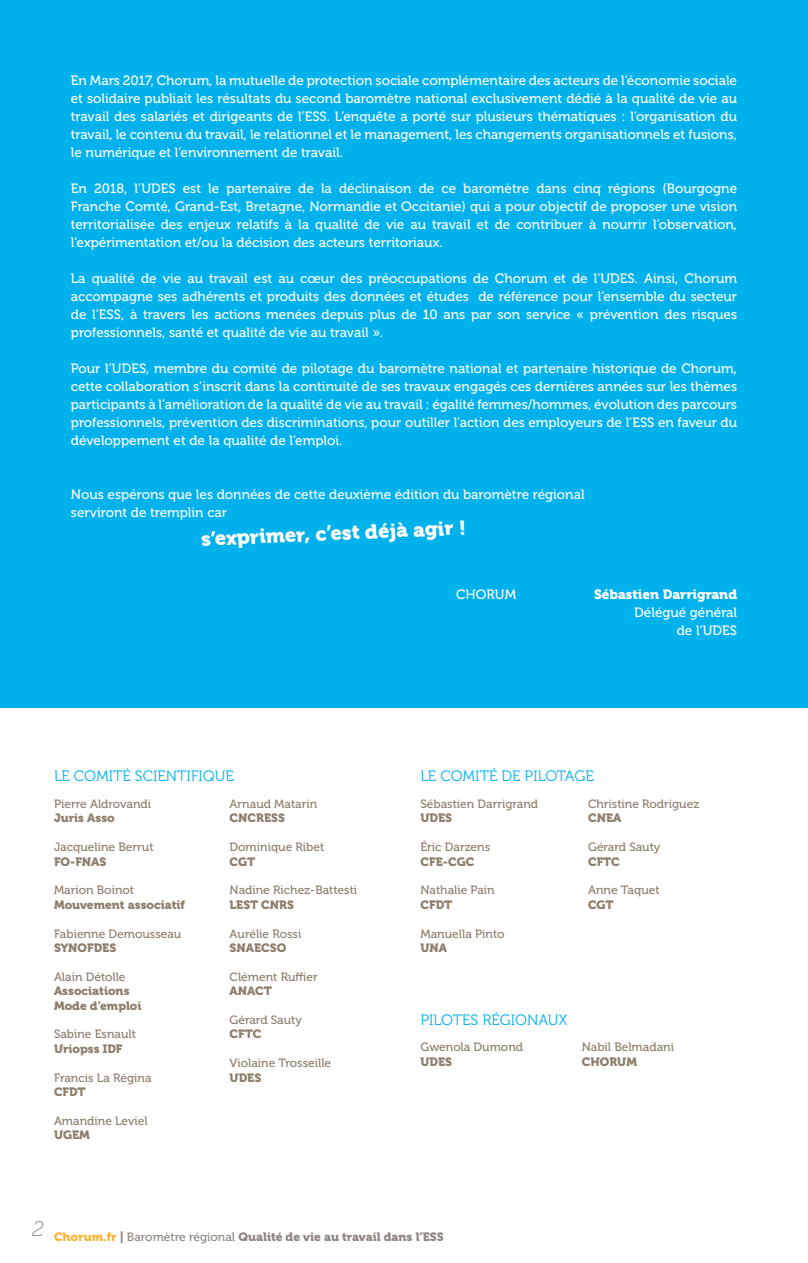
<style>
.page{position:relative;width:808px;height:1263px;background:#fff}
.page>*{position:absolute;margin:0;border:0;box-sizing:border-box;transform-origin:0 0}
.t1{font:italic 21px "Museo 100";color:#8e867e}
.t2{font:20.1px "Museo 900";color:#fff}
.t3{font:15px "Museo 300";color:#00b1ec}
.t4{font:13.5px/18px "Museo 500";color:#fff;text-align:justify}
.t5{font:13.5px "Museo 900";color:#fff}
.t6{font:12px "Museo 500";color:#8d7d6a}
.t7{font:12px "Museo 900";color:#8d7d6a}
.t8{font:12px "Museo 900";color:#8e867e}
.s1{color:#fbb131}
.s2{font-family:"Museo 500"}
</style>
<div class="page">
<div style="left:0;top:0;width:808px;height:708px;background:#00b1ec"></div>
<p class="t4" style="left:71px;top:71px;width:668px">En Mars 2017, Chorum, la mutuelle de protection sociale complémentaire des acteurs de l’économie sociale et solidaire publiait les résultats du second baromètre national exclusivement dédié à la qualité de vie au travail des salariés et dirigeants de l’ESS. L’enquête a porté sur plusieurs thématiques : l’organisation du travail, le contenu du travail, le relationnel et le management, les changements organisationnels et fusions, le numérique et l’environnement de travail.</p>
<p class="t4" style="left:71px;top:179px;width:668px">En 2018, l’UDES est le partenaire de la déclinaison de ce baromètre dans cinq régions (Bourgogne Franche Comté, Grand-Est, Bretagne, Normandie et Occitanie) qui a pour objectif de proposer une vision territorialisée des enjeux relatifs à la qualité de vie au travail et de contribuer à nourrir l’observation, l’expérimentation et/ou la décision des acteurs territoriaux.</p>
<p class="t4" style="left:71px;top:269px;width:668px">La qualité de vie au travail est au cœur des préoccupations de Chorum et de l’UDES. Ainsi, Chorum accompagne ses adhérents et produits des données et études de référence pour l’ensemble du secteur de l’ESS, à travers les actions menées depuis plus de 10 ans par son service « prévention des risques professionnels, santé et qualité de vie au travail ».</p>
<p class="t4" style="left:71px;top:359px;width:668px">Pour l’UDES, membre du comité de pilotage du baromètre national et partenaire historique de Chorum, cette collaboration s’inscrit dans la continuité de ses travaux engagés ces dernières années sur les thèmes participants à l’amélioration de la qualité de vie au travail : égalité femmes/hommes, évolution des parcours professionnels, prévention des discriminations, pour outiller l’action des employeurs de l’ESS en faveur du développement et de la qualité de l’emploi.</p>
<p class="t4" style="left:71px;top:485px;width:515px">Nous espérons que les données de cette deuxième édition du baromètre régional</p>
<p class="t4" style="left:71px;top:503px;width:158px">serviront de tremplin car</p>
<p class="t2" style="left:200px;top:529px;width:267px;rotate:-3deg">s’exprimer, c’est déjà agir !</p>
<p class="t4" style="left:456px;top:585px;width:62px">CHORUM</p>
<p class="t5" style="left:594px;top:586px;width:145px">Sébastien Darrigrand</p>
<p class="t4" style="left:634px;top:603px;width:104px;text-align:right">Délégué général de l’UDES</p>
<p class="t3" style="left:54px;top:768px;width:181px">LE COMITÉ SCIENTIFIQUE</p>
<p class="t6" style="left:54px;top:797px;width:99px">Pierre Aldrovandi</p>
<p class="t7" style="left:54px;top:811px;width:62px">Juris Asso</p>
<p class="t6" style="left:54px;top:840px;width:101px">Jacqueline Berrut</p>
<p class="t7" style="left:54px;top:854px;width:54px">FO-FNAS</p>
<p class="t6" style="left:54px;top:884px;width:82px">Marion Boinot</p>
<p class="t7" style="left:54px;top:898px;width:133px">Mouvement associatif</p>
<p class="t6" style="left:54px;top:927px;width:129px">Fabienne Demousseau</p>
<p class="t7" style="left:54px;top:941px;width:64px">SYNOFDES</p>
<p class="t6" style="left:54px;top:970px;width:73px">Alain Détolle</p>
<p class="t7" style="left:54px;top:984px;width:77px">Associations</p>
<p class="t7" style="left:54px;top:998px;width:89px">Mode d’emploi</p>
<p class="t6" style="left:54px;top:1028px;width:83px">Sabine Esnault</p>
<p class="t7" style="left:54px;top:1042px;width:70px">Uriopss IDF</p>
<p class="t6" style="left:54px;top:1071px;width:99px">Francis La Régina</p>
<p class="t7" style="left:54px;top:1085px;width:33px">CFDT</p>
<p class="t6" style="left:54px;top:1114px;width:95px">Amandine Leviel</p>
<p class="t7" style="left:54px;top:1128px;width:37px">UGEM</p>
<p class="t6" style="left:230px;top:797px;width:89px">Arnaud Matarin</p>
<p class="t7" style="left:230px;top:811px;width:57px">CNCRESS</p>
<p class="t6" style="left:230px;top:840px;width:96px">Dominique Ribet</p>
<p class="t7" style="left:230px;top:854px;width:27px">CGT</p>
<p class="t6" style="left:230px;top:884px;width:129px">Nadine Richez-Battesti</p>
<p class="t7" style="left:230px;top:898px;width:66px">LEST CNRS</p>
<p class="t6" style="left:230px;top:927px;width:73px">Aurélie Rossi</p>
<p class="t7" style="left:230px;top:941px;width:58px">SNAECSO</p>
<p class="t6" style="left:230px;top:970px;width:90px">Clément Ruffier</p>
<p class="t7" style="left:230px;top:984px;width:44px">ANACT</p>
<p class="t6" style="left:230px;top:1013px;width:74px">Gérard Sauty</p>
<p class="t7" style="left:230px;top:1027px;width:33px">CFTC</p>
<p class="t6" style="left:230px;top:1056px;width:103px">Violaine Trosseille</p>
<p class="t7" style="left:230px;top:1070px;width:33px">UDES</p>
<p class="t3" style="left:420px;top:768px;width:175px">LE COMITÉ DE PILOTAGE</p>
<p class="t6" style="left:420px;top:797px;width:119px">Sébastien Darrigrand</p>
<p class="t7" style="left:420px;top:811px;width:33px">UDES</p>
<p class="t6" style="left:420px;top:840px;width:71px">Éric Darzens</p>
<p class="t7" style="left:420px;top:854px;width:55px">CFE-CGC</p>
<p class="t6" style="left:420px;top:884px;width:76px">Nathalie Pain</p>
<p class="t7" style="left:420px;top:898px;width:33px">CFDT</p>
<p class="t6" style="left:420px;top:927px;width:86px">Manuella Pinto</p>
<p class="t7" style="left:420px;top:941px;width:28px">UNA</p>
<p class="t6" style="left:588px;top:797px;width:113px">Christine Rodriguez</p>
<p class="t7" style="left:588px;top:811px;width:35px">CNEA</p>
<p class="t6" style="left:588px;top:840px;width:74px">Gérard Sauty</p>
<p class="t7" style="left:588px;top:854px;width:33px">CFTC</p>
<p class="t6" style="left:588px;top:884px;width:73px">Anne Taquet</p>
<p class="t7" style="left:588px;top:898px;width:27px">CGT</p>
<p class="t3" style="left:420px;top:1011px;width:148px">PILOTES RÉGIONAUX</p>
<p class="t6" style="left:420px;top:1040px;width:104px">Gwenola Dumond</p>
<p class="t7" style="left:420px;top:1054px;width:33px">UDES</p>
<p class="t6" style="left:582px;top:1040px;width:94px">Nabil Belmadani</p>
<p class="t7" style="left:582px;top:1054px;width:57px">CHORUM</p>
<p class="t1" style="left:33px;top:1218px;width:13px">2</p>
<p class="t8" style="left:54px;top:1230px;width:391px"><span class="s1">Chorum.fr</span> | <span class="s2">Baromètre régional</span> Qualité de vie au travail dans l’ESS</p>
</div>
